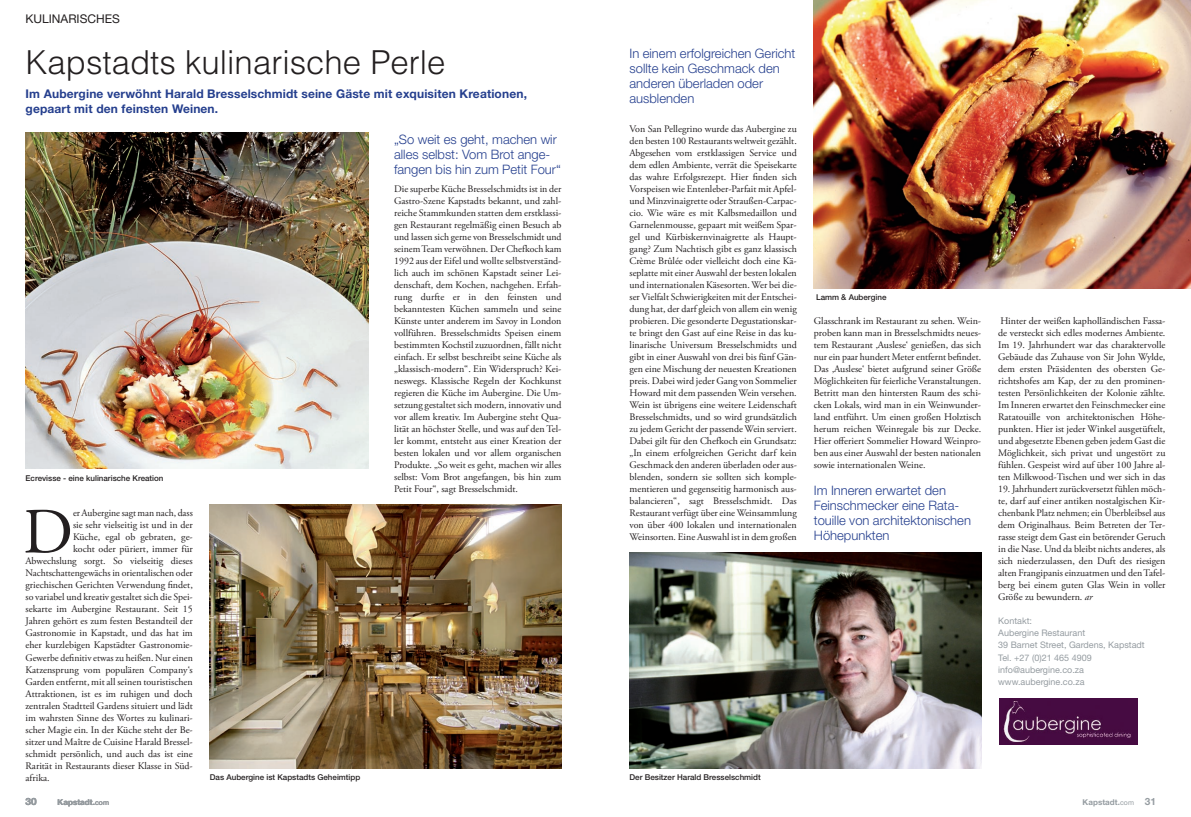
<style>
.page{position:relative;width:1191px;height:817px;background:#fff}
.page>*{position:absolute;margin:0;border:0;box-sizing:border-box;transform-origin:0 0}
.Editorial_Text_Initi{font:64.3px "Adobe Garamond Pro";color:#231f20}
.Editorial_Headline{font:300 33px "Helvetica";color:#231f20}
.Editorial_Zwischenüb{font:300 13px/15px "Helvetica Neue";color:#253f8e}
.Editorial_Subtitle{font:700 12px/15px "Helvetica Neue";letter-spacing:.01em;color:#253f8e}
.t1{font:12px "Helvetica Neue";color:#231f20}
.Editorial_kein_Einzu{font:10px/12px "Adobe Garamond Pro";color:#231f20;text-align:justify}
.Editorial_Text_Initi-2{font:10px "Adobe Garamond Pro";color:#231f20}
.t2{font:700 10px "Helvetica Neue";color:#939598}
.t3{font:700 10px "Helvetica Neue";color:#959ca1}
.Editorial_Kontakt{font:9px "Helvetica Neue";color:#959ca1}
.t4{font:500 8px "Helvetica Neue";color:#231f20}
.t5{font:700 8px "Helvetica Neue";letter-spacing:.01em;color:#939598}
.t6{font:700 8px "Helvetica Neue";letter-spacing:.01em;color:#959ca1}
.s1{font-weight:400;font-size:7px}
.s2{font-style:italic}
</style>
<div class="page">
<img style="left:26px;top:132px;width:342px;height:336px">
<img style="left:814px;top:0;width:377px;height:288px">
<img style="left:999px;top:698px;width:139px;height:46px">
<img style="left:629px;top:552px;width:352px;height:216px">
<img style="left:210px;top:504px;width:351px;height:264px">
<p class="t1" style="left:26px;top:11px;width:96px">KULINARISCHES</p>
<p class="Editorial_Zwischenüb" style="left:629px;top:46px;width:167px">In einem erfolgreichen Gericht sollte kein Geschmack den anderen überladen oder ausblenden</p>
<p class="Editorial_kein_Einzu" style="left:629px;top:123px;width:169px">Von San Pellegrino wurde das Aubergine zu den besten 100 Restaurants weltweit gezählt.<br>Abgesehen vom erstklassigen Service und dem edlen Ambiente, verrät die Speisekarte das wahre Erfolgsrezept. Hier finden sich Vorspeisen wie Entenleber-Parfait mit Apfel&shy;und Minzvinaigrette oder Straußen-Carpac&shy;cio. Wie wäre es mit Kalbsmedaillon und Garnelenmousse, gepaart mit weißem Spar&shy;gel und Kürbiskernvinaigrette als Haupt&shy;gang? Zum Nachtisch gibt es ganz klassisch Crème Brûlée oder vielleicht doch eine Kä&shy;seplatte mit einer Auswahl der besten lokalen und internationalen Käsesorten. Wer bei die&shy;ser Vielfalt Schwierigkeiten mit der Entschei&shy;dung hat, der darf gleich von allem ein wenig probieren. Die gesonderte Degustationskar&shy;te bringt den Gast auf eine Reise in das ku&shy;linarische Universum Bresselschmidts und gibt in einer Auswahl von drei bis fünf Gän&shy;gen eine Mischung der neuesten Kreationen preis. Dabei wird jeder Gang von Sommelier Howard mit dem passenden Wein versehen.<br>Wein ist übrigens eine weitere Leidenschaft Bresselschmidts, und so wird grundsätzlich zu jedem Gericht der passende Wein serviert.<br>Dabei gilt für den Chefkoch ein Grundsatz: „In einem erfolgreichen Gericht darf kein Geschmack den anderen überladen oder aus&shy;blenden, sondern sie sollten sich komple&shy;mentieren und gegenseitig harmonisch aus&shy;balancieren“, sagt Bresselschmidt. Das Restaurant verfügt über eine Weinsammlung von über 400 lokalen und internationalen Weinsorten. Eine Auswahl ist in dem großen</p>
<p class="Editorial_Headline" style="left:26px;top:42px;width:421px">Kapstadts kulinarische Perle</p>
<p class="Editorial_Subtitle" style="left:26px;top:85px;width:503px">Im Aubergine verwöhnt Harald Bresselschmidt seine Gäste mit exquisiten Kreationen, gepaart mit den feinsten Weinen.</p>
<p class="Editorial_Zwischenüb" style="left:394px;top:131px;width:168px">„So weit es geht, machen wir alles selbst: Vom Brot ange&shy;fangen bis hin zum Petit Four“</p>
<p class="Editorial_kein_Einzu" style="left:394px;top:183px;width:169px">Die superbe Küche Bresselschmidts ist in der Gastro-Szene Kapstadts bekannt, und zahl&shy;reiche Stammkunden statten dem erstklassi&shy;gen Restaurant regelmäßig einen Besuch ab und lassen sich gerne von Bresselschmidt und seinem Team verwöhnen. Der Chefkoch kam 1992 aus der Eifel und wollte selbstverständ&shy;lich auch im schönen Kapstadt seiner Lei&shy;denschaft, dem Kochen, nachgehen. Erfah&shy;rung durfte er in den feinsten und bekanntesten Küchen sammeln und seine Künste unter anderem im Savoy in London vollführen. Bresselschmidts Speisen einem bestimmten Kochstil zuzuordnen, fällt nicht einfach. Er selbst beschreibt seine Küche als „klassisch-modern“. Ein Widerspruch? Kei&shy;neswegs. Klassische Regeln der Kochkunst regieren die Küche im Aubergine. Die Um&shy;setzung gestaltet sich modern, innovativ und vor allem kreativ. Im Aubergine steht Qua&shy;lität an höchster Stelle, und was auf den Tel&shy;ler kommt, entsteht aus einer Kreation der besten lokalen und vor allem organischen Produkte. „So weit es geht, machen wir alles selbst: Vom Brot angefangen, bis hin zum Petit Four“, sagt Bresselschmidt.</p>
<p class="t4" style="left:26px;top:473px;width:140px">Ecrevisse - eine kulinarische Kreation</p>
<p class="Editorial_Text_Initi" style="left:23px;top:493px;width:52px">D</p>
<p class="Editorial_Text_Initi-2" style="left:73px;top:507px;width:121px">er Aubergine sagt man nach, dass</p>
<p class="Editorial_Text_Initi-2" style="left:73px;top:519px;width:121px">sie sehr vielseitig ist und in der</p>
<p class="Editorial_Text_Initi-2" style="left:73px;top:531px;width:121px">Küche, egal ob gebraten, ge-</p>
<p class="Editorial_Text_Initi-2" style="left:73px;top:543px;width:121px">kocht oder püriert, immer für</p>
<p class="Editorial_Text_Initi-2" style="left:26px;top:555px;width:169px">Abwechslung sorgt. So vielseitig dieses</p>
<p class="Editorial_Text_Initi-2" style="left:26px;top:567px;width:169px">Nachtschattengewächs in orientalischen oder</p>
<p class="Editorial_Text_Initi-2" style="left:26px;top:579px;width:169px">griechischen Gerichten Verwendung findet,</p>
<p class="Editorial_Text_Initi-2" style="left:26px;top:591px;width:169px">so variabel und kreativ gestaltet sich die Spei-</p>
<p class="Editorial_Text_Initi-2" style="left:26px;top:603px;width:169px">sekarte im Aubergine Restaurant. Seit 15</p>
<p class="Editorial_Text_Initi-2" style="left:26px;top:615px;width:169px">Jahren gehört es zum festen Bestandteil der</p>
<p class="Editorial_Text_Initi-2" style="left:26px;top:627px;width:169px">Gastronomie in Kapstadt, und das hat im</p>
<p class="Editorial_Text_Initi-2" style="left:26px;top:639px;width:169px">eher kurzlebigen Kapstädter Gastronomie-</p>
<p class="Editorial_Text_Initi-2" style="left:26px;top:651px;width:169px">Gewerbe definitiv etwas zu heißen. Nur einen</p>
<p class="Editorial_Text_Initi-2" style="left:26px;top:663px;width:169px">Katzensprung vom populären Company‘s</p>
<p class="Editorial_Text_Initi-2" style="left:26px;top:675px;width:169px">Garden entfernt, mit all seinen touristischen</p>
<p class="Editorial_Text_Initi-2" style="left:26px;top:687px;width:169px">Attraktionen, ist es im ruhigen und doch</p>
<p class="Editorial_Text_Initi-2" style="left:26px;top:699px;width:169px">zentralen Stadtteil Gardens situiert und lädt</p>
<p class="Editorial_Text_Initi-2" style="left:26px;top:711px;width:169px">im wahrsten Sinne des Wortes zu kulinari-</p>
<p class="Editorial_Text_Initi-2" style="left:26px;top:723px;width:169px">scher Magie ein. In der Küche steht der Be-</p>
<p class="Editorial_Text_Initi-2" style="left:26px;top:735px;width:169px">sitzer und Maître de Cuisine Harald Bressel-</p>
<p class="Editorial_Text_Initi-2" style="left:26px;top:747px;width:169px">schmidt persönlich, und auch das ist eine</p>
<p class="Editorial_Text_Initi-2" style="left:26px;top:759px;width:169px">Rarität in Restaurants dieser Klasse in Süd-</p>
<p class="Editorial_Text_Initi-2" style="left:26px;top:771px;width:26px">afrika.</p>
<p class="t4" style="left:210px;top:772px;width:152px">Das Aubergine ist Kapstadts Geheimtipp</p>
<p class="t4" style="left:629px;top:772px;width:133px">Der Besitzer Harald Bresselschmidt</p>
<p class="t2" style="left:26px;top:794px;width:13px">30</p>
<p class="t5" style="left:58px;top:796px;width:53px">Kapstadt.<span class="s1">com</span></p>
<p class="t4" style="left:816px;top:293px;width:72px">Lamm &amp; Aubergine</p>
<p class="Editorial_kein_Einzu" style="left:814px;top:315px;width:169px">Glasschrank im Restaurant zu sehen. Wein&shy;proben kann man in Bresselschmidts neues&shy;tem Restaurant ‚Auslese‘ genießen, das sich nur ein paar hundert Meter entfernt befindet.<br>Das ‚Auslese‘ bietet aufgrund seiner Größe Möglichkeiten für feierliche Veranstaltungen.<br>Betritt man den hintersten Raum des schi&shy;cken Lokals, wird man in ein Weinwunder&shy;land entführt. Um einen großen Holztisch herum reichen Weinregale bis zur Decke.<br>Hier offeriert Sommelier Howard Weinpro&shy;ben aus einer Auswahl der besten nationalen sowie internationalen Weine.</p>
<p class="Editorial_Zwischenüb" style="left:814px;top:482px;width:159px">Im Inneren erwartet den<br>Feinschmecker eine Rata&shy;touille von architektonischen<br>Höhepunkten</p>
<p class="Editorial_kein_Einzu" style="left:998px;top:315px;width:169px">Hinter der weißen kapholländischen Fassa&shy;de versteckt sich edles modernes Ambiente.<br>Im 19. Jahrhundert war das charaktervolle Gebäude das Zuhause von Sir John Wylde, dem ersten Präsidenten des obersten Ge&shy;richtshofes am Kap, der zu den prominen&shy;testen Persönlichkeiten der Kolonie zählte.<br>Im Inneren erwartet den Feinschmecker eine Ratatouille von architektonischen Höhe&shy;punkten. Hier ist jeder Winkel ausgetüftelt, und abgesetzte Ebenen geben jedem Gast die Möglichkeit, sich privat und ungestört zu fühlen. Gespeist wird auf über 100 Jahre al&shy;ten Milkwood-Tischen und wer sich in das</p>
<p class="Editorial_kein_Einzu" style="left:998px;top:483px;width:169px">19. Jahrhundert zurückversetzt fühlen möch&shy;te, darf auf einer antiken nostalgischen Kir&shy;chenbank Platz nehmen; ein Überbleibsel aus dem Originalhaus. Beim Betreten der Ter&shy;rasse steigt dem Gast ein betörender Geruch in die Nase. Und da bleibt nichts anderes, als sich niederzulassen, den Duft des riesigen alten Frangipanis einzuatmen und den Tafel&shy;berg bei einem guten Glas Wein in voller Größe zu bewundern. <span class="s2">ar</span></p>
<p class="Editorial_Kontakt" style="left:998px;top:615px;width:35px">Kontakt:</p>
<p class="Editorial_Kontakt" style="left:998px;top:627px;width:89px">Aubergine Restaurant</p>
<p class="Editorial_Kontakt" style="left:998px;top:639px;width:148px">39 Barnet Street, Gardens, Kapstadt</p>
<p class="Editorial_Kontakt" style="left:998px;top:651px;width:95px">Tel. +27 (0)21 465 4909</p>
<p class="Editorial_Kontakt" style="left:998px;top:663px;width:87px">info@aubergine.co.za</p>
<p class="Editorial_Kontakt" style="left:998px;top:675px;width:88px">www.aubergine.co.za</p>
<p class="t6" style="left:1082px;top:796px;width:53px">Kapstadt.<span class="s1">com</span></p>
<p class="t3" style="left:1144px;top:794px;width:13px">31</p>
</div>
